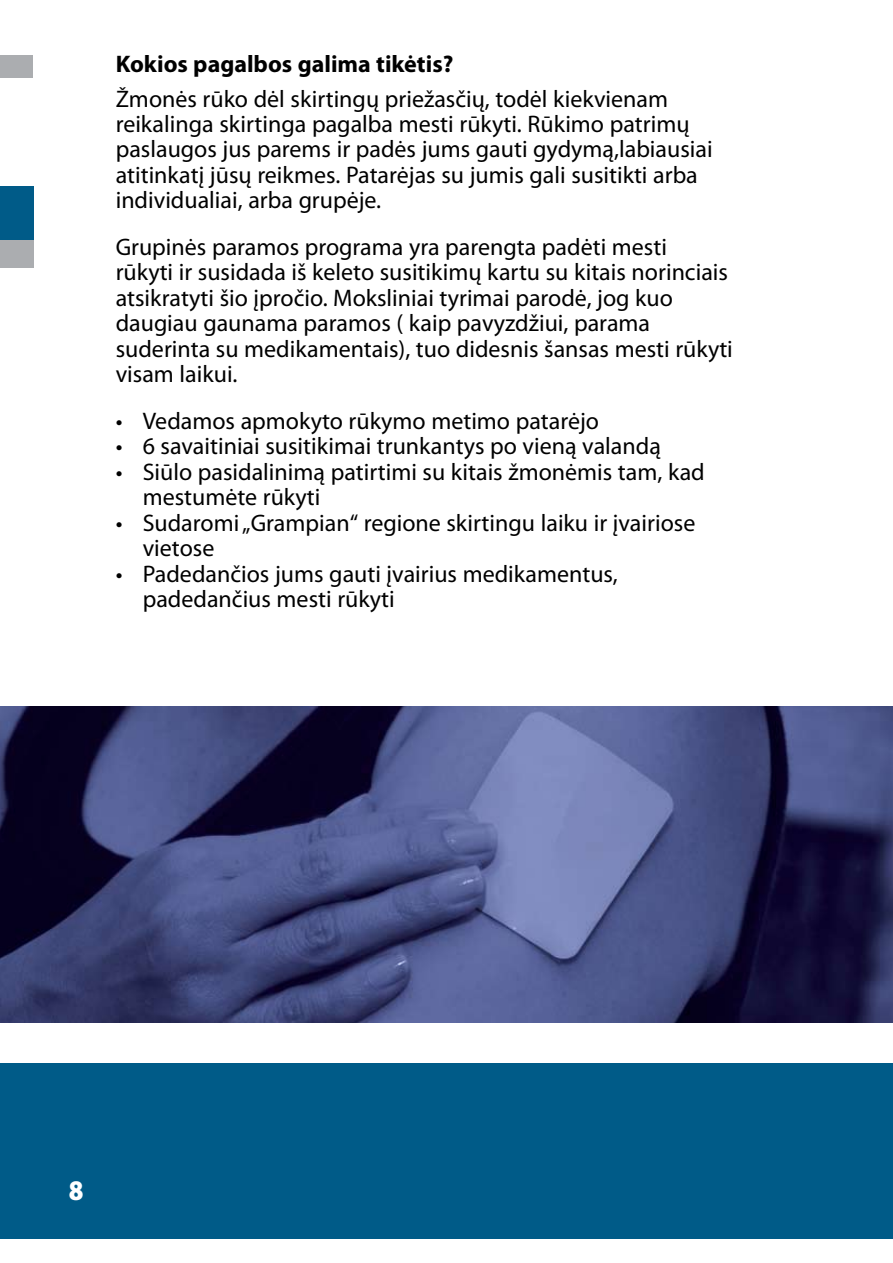
<style>
.page{position:relative;width:893px;height:1263px;background:#fff}
.page>*{position:absolute;margin:0;border:0;box-sizing:border-box;transform-origin:0 0}
.t1{font:900 28.5px "Myriad Pro";color:#fff;scale:.9 1}
.t2{font:24px/25.5px "Myriad Pro";color:#000}
.t3{font:700 24px "Myriad Pro";color:#000}
</style>
<div class="page">
<div style="left:0;top:186px;width:33px;height:54px;background:#005b88"></div>
<div style="left:0;top:240px;width:33px;height:55px;background:#abadb0"></div>
<div style="left:0;top:1063px;width:893px;height:176px;background:#005b88"></div>
<div style="left:0;top:268px;width:893px;height:40px;background:#fff"></div>
<div style="left:0;top:24px;width:32px;height:54px;background:#abadb0"></div>
<div style="left:0;top:0;width:893px;height:54px;background:#fff"></div>
<img style="left:0;top:706px;width:893px;height:317px">
<p class="t3" style="left:116px;top:48px;width:339px">Kokios pagalbos galima tikėtis?</p>
<p class="t2" style="left:116px;top:85px;width:598px">Žmonės rūko dėl skirtingų priežasčių, todėl kiekvienam reikalinga skirtinga pagalba mesti rūkyti. Rūkimo patrimų paslaugos jus parems ir padės jums gauti gydymą,labiausiai atitinkatį jūsų reikmes. Patarėjas su jumis gali susitikti arba individualiai, arba grupėje.</p>
<p class="t2" style="left:116px;top:234px;width:619px">Grupinės paramos programa yra parengta padėti mesti<br>rūkyti ir susidada iš keleto susitikimų kartu su kitais norinciais atsikratyti šio įpročio. Moksliniai tyrimai parodė, jog kuo daugiau gaunama paramos ( kaip pavyzdžiui, parama suderinta su medikamentais), tuo didesnis šansas mesti rūkyti visam laikui.</p>
<p class="t2" style="left:116px;top:408px;width:485px">• Vedamos apmokyto rūkymo metimo patarėjo</p>
<p class="t2" style="left:116px;top:433px;width:547px">• 6 savaitiniai susitikimai trunkantys po vieną valandą</p>
<p class="t2" style="left:143px;top:459px;width:564px;text-indent:-27px">• Siūlo pasidalinimą patirtimi su kitais žmonėmis tam, kad mestumėte rūkyti</p>
<p class="t2" style="left:143px;top:510px;width:554px;text-indent:-27px">• Sudaromi „Grampian“ regione skirtingu laiku ir įvairiose vietose</p>
<p class="t2" style="left:143px;top:561px;width:477px;text-indent:-27px">• Padedančios jums gauti įvairius medikamentus, padedančius mesti rūkyti</p>
<p class="t1" style="left:69px;top:1174px;width:18px">8</p>
</div>
